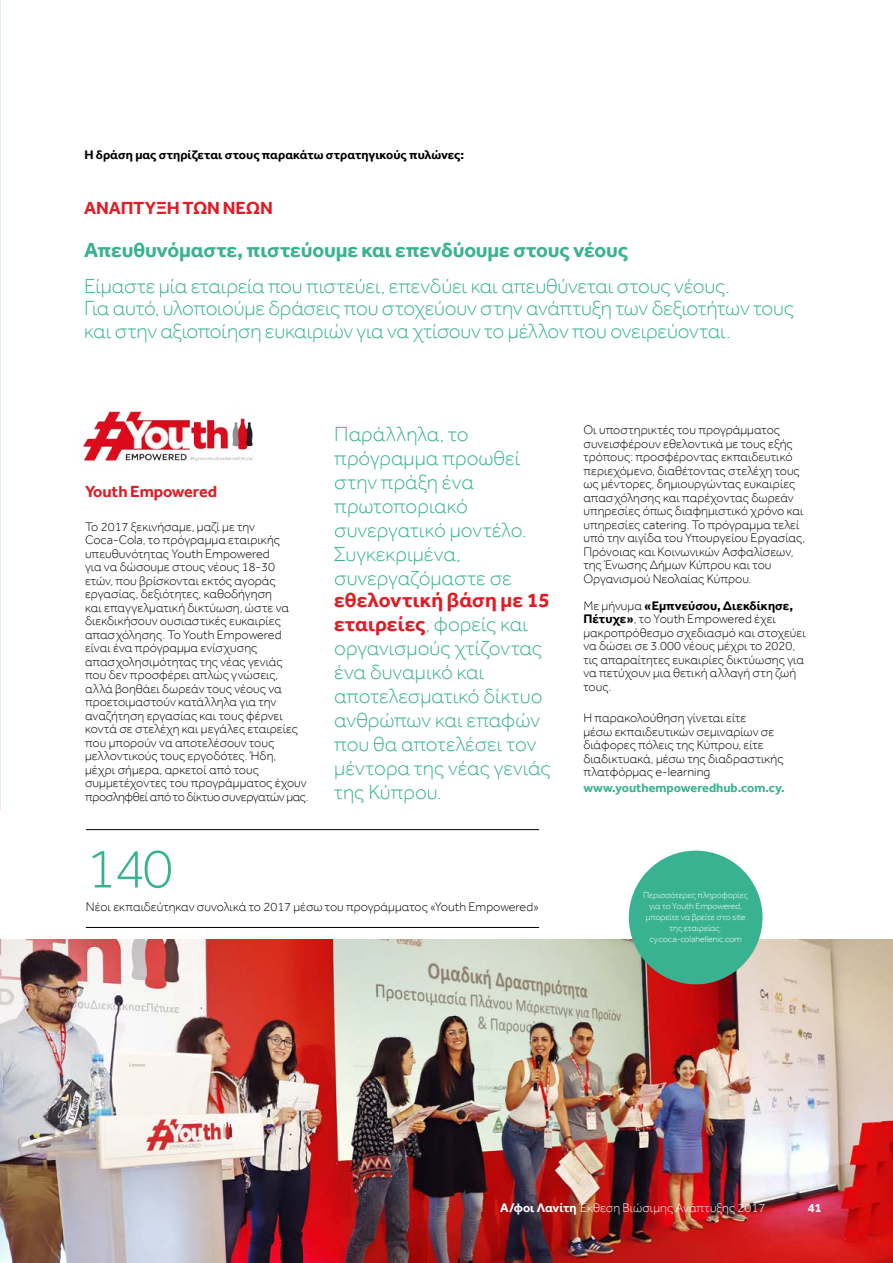
<style>
.page{position:relative;width:893px;height:1263px;background:#fff}
.page>*{position:absolute;margin:0;border:0;box-sizing:border-box;transform-origin:0 0}
.t1{font:300 57px "Effra";color:#39b291}
.t2{font:300 21px/24px "Effra";letter-spacing:-.01em;color:#39b291}
.t3{font:700 21px "Effra";letter-spacing:-.01em;color:#39b291}
.t4{font:700 18px "Effra";color:#dc1f26}
.t5{font:700 16.5px "Effra";letter-spacing:-.01em;color:#dc1f26}
.t6{font:300 12.75px/13.5px "Effra";color:#000}
.t7{font:700 12.75px "Effra";color:#000}
.t8{font:300 12.75px "Effra";color:#fff}
.t9{font:700 12.75px "Effra";color:#39b291}
.t10{font:700 12.75px "Effra";color:#fff}
.t11{font:300 9px/10.8px "Effra";letter-spacing:-.01em;color:#fff;text-align:center}
.s1{font-weight:700;color:#dc1f26}
.s2{font-weight:700}
</style>
<div class="page">
<img style="left:0;top:940px;width:893px;height:323px">
<hr style="left:86px;top:829px;width:453px;height:1px;background:#000">
<hr style="left:86px;top:927px;width:453px;height:1px;background:#000">
<div style="left:629px;top:850px;width:133px;height:134px;background:#39b291;border-radius:50%"></div>
<img style="left:83px;top:411px;width:170px;height:50px">
<p class="t7" style="left:84px;top:147px;width:381px">Η δράση μας στηρίζεται στους παρακάτω στρατηγικούς πυλώνες:</p>
<h3 class="t4" style="left:84px;top:197px;width:49px">ΑΝΑΠΤΥΞΗ</h3>
<h3 class="t4" style="left:183px;top:197px;width:13px">ΤΩΝ</h3>
<h3 class="t4" style="left:223px;top:197px;width:13px">ΝΕΩΝ</h3>
<h2 class="t3" style="left:84px;top:237px;width:545px">Απευθυνόμαστε, πιστεύουμε και επενδύουμε στους νέους</h2>
<h2 class="t2" style="left:84px;top:274px;width:711px;line-height:22.5px">Είμαστε μία εταιρεία που πιστεύει, επενδύει και απευθύνεται στους νέους.<br>Για αυτό, υλοποιούμε δράσεις που στοχεύουν στην ανάπτυξη των δεξιοτήτων τους και στην αξιοποίηση ευκαιριών για να χτίσουν το μέλλον που ονειρεύονται.</h2>
<p class="t5" style="left:85px;top:482px;width:134px">Youth Empowered</p>
<p class="t6" style="left:85px;top:519px;width:225px">Το 2017 ξεκινήσαμε, μαζί με την Coca-Cola, το πρόγραμμα εταιρικής υπευθυνότητας Youth Empowered<br>για να δώσουμε στους νέους 18-30<br>ετών, που βρίσκονται εκτός αγοράς εργασίας, δεξιότητες, καθοδήγηση<br>και επαγγελματική δικτύωση, ώστε να διεκδικήσουν ουσιαστικές ευκαιρίες απασχόλησης. Το Youth Empowered είναι ένα πρόγραμμα ενίσχυσης απασχολησιμότητας της νέας γενιάς<br>που δεν προσφέρει απλώς γνώσεις, αλλά βοηθάει δωρεάν τους νέους να προετοιμαστούν κατάλληλα για την αναζήτηση εργασίας και τους φέρνει κοντά σε στελέχη και μεγάλες εταιρείες που μπορούν να αποτελέσουν τους μελλοντικούς τους εργοδότες. Ήδη, μέχρι σήμερα, αρκετοί από τους συμμετέχοντες του προγράμματος έχουν προσληφθεί από το δίκτυο συνεργατών μας.</p>
<h2 class="t2" style="left:334px;top:422px;width:194px">Παράλληλα, το πρόγραμμα προωθεί στην πράξη ένα πρωτοποριακό συνεργατικό μοντέλο.<br>Συγκεκριμένα, συνεργαζόμαστε σε</h2>
<h2 class="t2" style="left:334px;top:588px;width:218px"><span class="s1">εθελοντική βάση με 15 εταιρείες</span>, φορείς και οργανισμούς χτίζοντας ένα δυναμικό και αποτελεσματικό δίκτυο ανθρώπων και επαφών που θα αποτελέσει τον μέντορα της νέας γενιάς της Κύπρου.</h2>
<p class="t6" style="left:583px;top:423px;width:223px">Οι υποστηρικτές του προγράμματος συνεισφέρουν εθελοντικά με τους εξής τρόπους: προσφέροντας εκπαιδευτικό περιεχόμενο, διαθέτοντας στελέχη τους ως μέντορες, δημιουργώντας ευκαιρίες απασχόλησης και παρέχοντας δωρεάν υπηρεσίες όπως διαφημιστικό χρόνο και υπηρεσίες catering. Το πρόγραμμα τελεί υπό την αιγίδα του Υπουργείου Εργασίας, Πρόνοιας και Κοινωνικών Ασφαλίσεων, της Ένωσης Δήμων Κύπρου και του Οργανισμού Νεολαίας Κύπρου.</p>
<p class="t6" style="left:583px;top:599px;width:224px">Με μήνυμα <span class="s2">«Εμπνεύσου, Διεκδίκησε,<br>Πέτυχε»</span>, το Youth Empowered έχει μακροπρόθεσμο σχεδιασμό και στοχεύει να δώσει σε 3.000 νέους μέχρι το 2020, τις απαραίτητες ευκαιρίες δικτύωσης για να πετύχουν μια θετική αλλαγή στη ζωή τους.</p>
<p class="t6" style="left:583px;top:711px;width:202px">Η παρακολούθηση γίνεται είτε<br>μέσω εκπαιδευτικών σεμιναρίων σε διάφορες πόλεις της Κύπρου, είτε διαδικτυακά, μέσω της διαδραστικής πλατφόρμας e-learning</p>
<p class="t9" style="left:583px;top:779px;width:203px">www.youthempoweredhub.com.cy.</p>
<h1 class="t1" style="left:86px;top:836px;width:89px">140</h1>
<p class="t6" style="left:86px;top:900px;width:455px">Νέοι εκπαιδεύτηκαν συνολικά το 2017 μέσω του προγράμματος «Youth Empowered»</p>
<p class="t11" style="left:643px;top:890px;width:107px">Περισσότερες πληροφορίες για το Youth Empowered, μπορείτε να βρείτε στο site της εταιρείας: cy.coca-colahellenic.com</p>
<p class="t8" style="left:500px;top:1201px;width:267px"><span class="s2">Α/φοι Λανίτη</span> Έκθεση Βιώσιμης Ανάπτυξης 2017</p>
<p class="t10" style="left:808px;top:1200px;width:15px">41</p>
</div>
